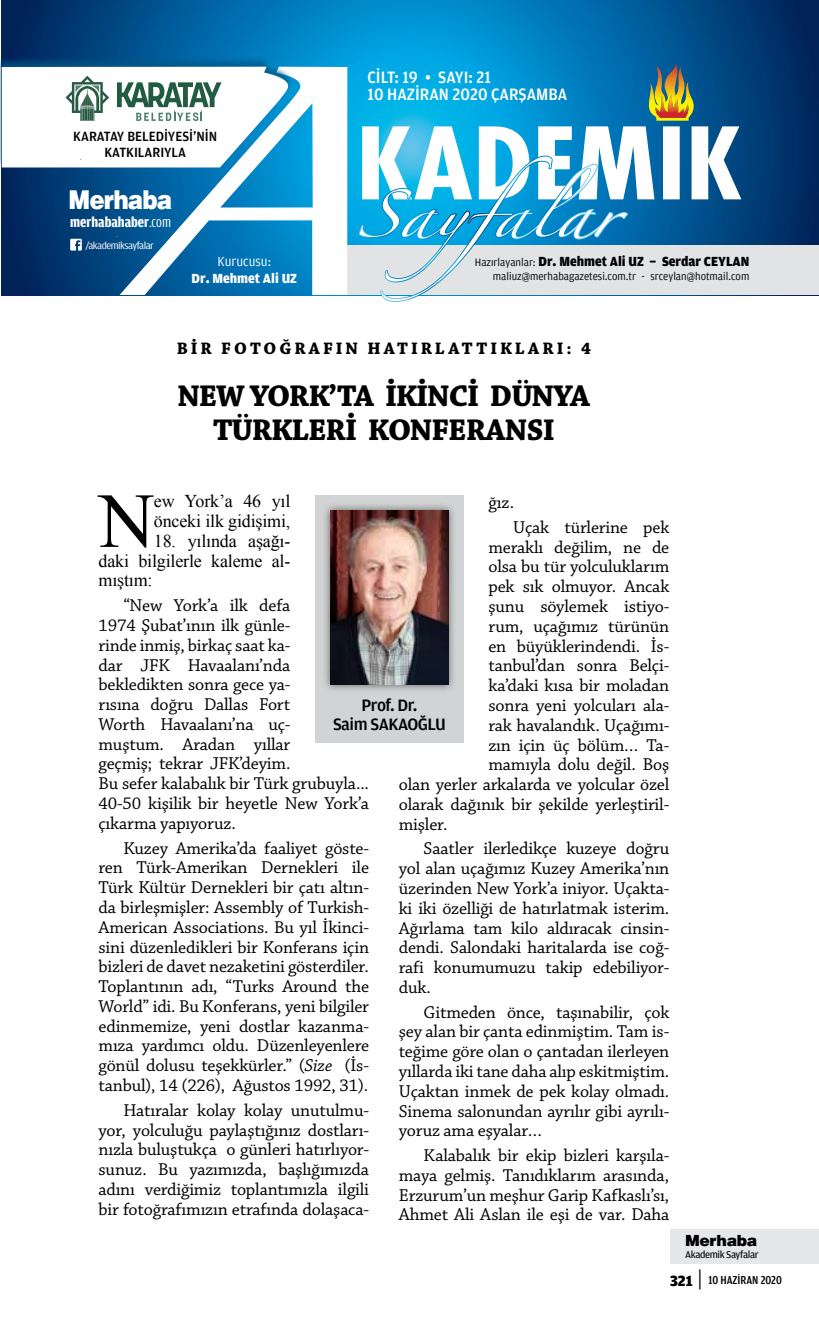
<style>
.page{position:relative;width:819px;height:1340px;background:#fff}
.page>*{position:absolute;margin:0;border:0;box-sizing:border-box;transform-origin:0 0}
.t1{font:77.7px "Times New Roman";color:#000}
.t2{font:42.7px "Zapfino";color:#fff;scale:1.2 1}
.t3{font:700 31.5px/33.2px "Chaparral Pro";letter-spacing:-.035em;color:#000;text-align:center}
.t4{font:900 26.6px "Helvetica";letter-spacing:-.04em;color:#fff;scale:.87 1}
.t5{font:18.03px/19.8px "Chaparral Pro";letter-spacing:-.01em;color:#000;text-align:justify}
.t6{font:18.03px/19.8px "Times New Roman";letter-spacing:-.01em;color:#000}
.t7{font:500 17.5px/17.5px "Toprak";color:#fff;scale:.93 1}
.t8{font:700 17.5px "Chaparral Pro";letter-spacing:.17em;color:#000}
.t9{font:500 17.5px/19.2px "Toprak";letter-spacing:-.03em;color:#000;text-align:center}
.t10{font:900 15.75px "Helvetica";letter-spacing:-.03em;color:#000}
.t11{font:700 15.05px "Toprak Comp";color:#fff;scale:1.2 1}
.t12{font:500 14.17px/16.3px "Toprak";color:#000;text-align:center;scale:.95 1}
.t13{font:700 14px "Toprak";color:#000;scale:.95 1}
.t14{font:700 14px "Toprak";color:#fff;scale:.95 1}
.t15{font:14px "Toprak";color:#fff;scale:.95 1}
.t16{font:500 12.25px "Toprak Cond";color:#000}
.t17{font:11.38px "Toprak";color:#000;scale:.95 1}
.t18{font:10.5px "Toprak Cond";letter-spacing:-.04em;color:#fff;scale:1.21 1}
.t19{font:10.5px "Toprak";letter-spacing:-.04em;color:#000}
.s1{font-weight:400}
.s2{font-weight:400;font-size:11.38px}
.s3{font-style:italic}
.s4{font-family:"Toprak";font-weight:700;font-size:15.75px}
.s5{font-family:"Toprak";font-weight:300;font-size:24.5px}
</style>
<div class="page">
<div style="left:670px;top:1229px;width:149px;height:35px;background:#e6e7e8"></div>
<div style="left:315px;top:495px;width:148px;height:247px;background:#d1d3d4"></div>
<div style="left:321px;top:502px;width:136px;height:190px;background:#000;opacity:.5"></div>
<img style="left:330px;top:510px;width:118px;height:174px">
<svg style="left:2px;top:0;width:817px;height:295px;background:#00538f"></svg>
<div style="left:316px;top:245px;width:503px;height:50px;background:#e2e3e4"></div>
<svg style="left:119px;top:66px;width:239px;height:230px"></svg>
<svg style="left:358px;top:63px;width:383px;height:239px"></svg>
<svg style="left:70px;top:239px;width:12px;height:11px"></svg>
<div style="left:0;top:56px;width:293px;height:112px;background:#005785;opacity:.75"></div>
<svg style="left:0;top:65px;width:297px;height:104px"></svg>
<p class="t12" style="left:73px;top:128px;width:153px">KARATAY BELEDİYESİ’NİN<br>KATKILARIYLA</p>
<h3 class="t4" style="left:68px;top:183px;width:121px">Merhaba</h3>
<p class="t11" style="left:70px;top:213px;width:86px">merhabahaber<span class="s1">.com</span></p>
<p class="t18" style="left:85px;top:239px;width:58px">/akademiksayfalar</p>
<p class="t15" style="left:217px;top:253px;width:58px">Kurucusu:</p>
<p class="t14" style="left:191px;top:271px;width:112px">Dr. Mehmet Ali UZ</p>
<p class="t7" style="left:367px;top:68px;width:216px">CİLT: 19 • SAYI: 21<br>10 HAZİRAN 2020 ÇARŞAMBA</p>
<h2 class="t2" style="left:356px;top:196px;width:234px">Sayfalar</h2>
<p class="t13" style="left:475px;top:254px;width:290px"><span class="s2">Hazırlayanlar:</span> Dr. Mehmet Ali UZ - Serdar CEYLAN</p>
<p class="t17" style="left:493px;top:270px;width:271px">maliuz@merhabagazetesi.com.tr - srceylan@hotmail.com</p>
<p class="t8" style="left:177px;top:338px;width:416px">BİR FOTOĞRAFIN HATIRLATTIKLARI: 4</p>
<h3 class="t3" style="left:177px;top:381px;width:414px">NEW YORK’TA İKİNCİ DÜNYA<br>TÜRKLERİ KONFERANSI</h3>
<h1 class="t1" style="left:98px;top:468px;width:58px">N</h1>
<p class="t6" style="left:154px;top:491px;width:138px">ew York’a 46 yıl önceki ilk gidişimi,</p>
<p class="t5" style="left:513px;top:491px;width:158px;line-height:24.7px;text-indent:-25px">ğız.<br>Uçak türlerine pek</p>
<p class="t5" style="left:488px;top:538px;width:182px">meraklı değilim, ne de</p>
<p class="t5" style="left:488px;top:557px;width:182px">olsa bu tür yolculuklarım</p>
<p class="t5" style="left:488px;top:577px;width:182px">pek sık olmuyor. Ancak</p>
<p class="t5" style="left:488px;top:597px;width:182px">şunu söylemek istiyo-</p>
<p class="t5" style="left:488px;top:617px;width:182px">rum, uçağımız türünün</p>
<p class="t5" style="left:488px;top:636px;width:182px">en büyüklerindendi. İs-</p>
<p class="t5" style="left:488px;top:656px;width:182px">tanbul’dan sonra Belçi-</p>
<p class="t5" style="left:488px;top:676px;width:182px">ka’daki kısa bir moladan</p>
<p class="t5" style="left:488px;top:696px;width:182px">sonra yeni yolcuları ala-</p>
<p class="t5" style="left:488px;top:716px;width:182px">rak havalandık. Uçağımı-</p>
<p class="t5" style="left:488px;top:735px;width:182px">zın için üç bölüm… Ta-</p>
<p class="t5" style="left:488px;top:755px;width:182px">mamıyla dolu değil. Boş</p>
<p class="t5" style="left:399px;top:775px;width:272px">olan yerler arkalarda ve yolcular özel</p>
<p class="t5" style="left:399px;top:795px;width:272px">olarak dağınık bir şekilde yerleştiril-</p>
<p class="t5" style="left:399px;top:814px;width:50px">mişler.</p>
<p class="t5" style="left:399px;top:839px;width:272px;text-indent:25px">Saatler ilerledikçe kuzeye doğru yol alan uçağımız Kuzey Amerika’nın üzerinden New York’a iniyor. Uçakta&shy;ki iki özelliği de hatırlatmak isterim.<br>Ağırlama tam kilo aldıracak cinsin&shy;dendi. Salondaki haritalarda ise coğ&shy;rafi konumumuzu takip edebiliyor&shy;duk.</p>
<p class="t5" style="left:399px;top:1002px;width:272px;text-indent:25px">Gitmeden önce, taşınabilir, çok şey alan bir çanta edinmiştim. Tam is&shy;teğime göre olan o çantadan ilerleyen yıllarda iki tane daha alıp eskitmiştim.<br>Uçaktan inmek de pek kolay olmadı.<br>Sinema salonundan ayrılır gibi ayrılı&shy;yoruz ama eşyalar…</p>
<p class="t5" style="left:399px;top:1146px;width:272px;text-indent:25px">Kalabalık bir ekip bizleri karşıla&shy;maya gelmiş. Tanıdıklarım arasında, Erzurum’un meşhur Garip Kafkaslı’sı, Ahmet Ali Aslan ile eşi de var. Daha</p>
<p class="t6" style="left:98px;top:530px;width:193px;text-align:justify;text-indent:55px">18. yılında aşağı&shy;daki bilgilerle kaleme al&shy;mıştım:</p>
<p class="t5" style="left:98px;top:596px;width:272px;text-align:left;text-indent:25px">“New York’a ilk defa<br>1974 Şubat’ının ilk günle-<br>rinde inmiş, birkaç saat ka-<br>dar JFK Havaalanı’nda bekledikten sonra gece ya-<br>rısına doğru Dallas Fort<br>Worth Havaalanı’na uç-<br>muştum. Aradan yıllar<br>geçmiş; tekrar JFK’deyim.<br>Bu sefer kalabalık bir Türk grubuyla...<br>40-50 kişilik bir heyetle New York’a çıkarma yapıyoruz.</p>
<p class="t5" style="left:98px;top:838px;width:272px;text-indent:25px">Kuzey Amerika’da faaliyet göste&shy;ren Türk-Amerikan Dernekleri ile Türk Kültür Dernekleri bir çatı altın&shy;da birleşmişler: Assembly of Turkish-American Associations. Bu yıl İkinci&shy;sini düzenledikleri bir Konferans için bizleri de davet nezaketini gösterdiler.<br>Toplantının adı, “Turks Around the World” idi. Bu Konferans, yeni bilgiler edinmemize, yeni dostlar kazanma&shy;mıza yardımcı oldu. Düzenleyenlere gönül dolusu teşekkürler.” (<span class="s3">Size</span> (İs&shy;tanbul), 14 (226), Ağustos 1992, 31).</p>
<p class="t5" style="left:98px;top:1100px;width:272px;text-indent:25px">Hatıralar kolay kolay unutulmu&shy;yor, yolculuğu paylaştığınız dostları&shy;nızla buluştukça o günleri hatırlıyor&shy;sunuz. Bu yazımızda, başlığımızda adını verdiğimiz toplantımızla ilgili bir fotoğrafımızın etrafında dolaşaca-</p>
<p class="t9" style="left:333px;top:695px;width:114px">Prof. Dr.<br>Saim SAKAOĞLU</p>
<p class="t10" style="left:685px;top:1230px;width:73px">Merhaba</p>
<p class="t19" style="left:685px;top:1248px;width:75px">Akademik Sayfalar</p>
<p class="t16" style="left:670px;top:1273px;width:113px"><span class="s4">321</span> <span class="s5">|</span> 10 HAZİRAN 2020</p>
</div>
